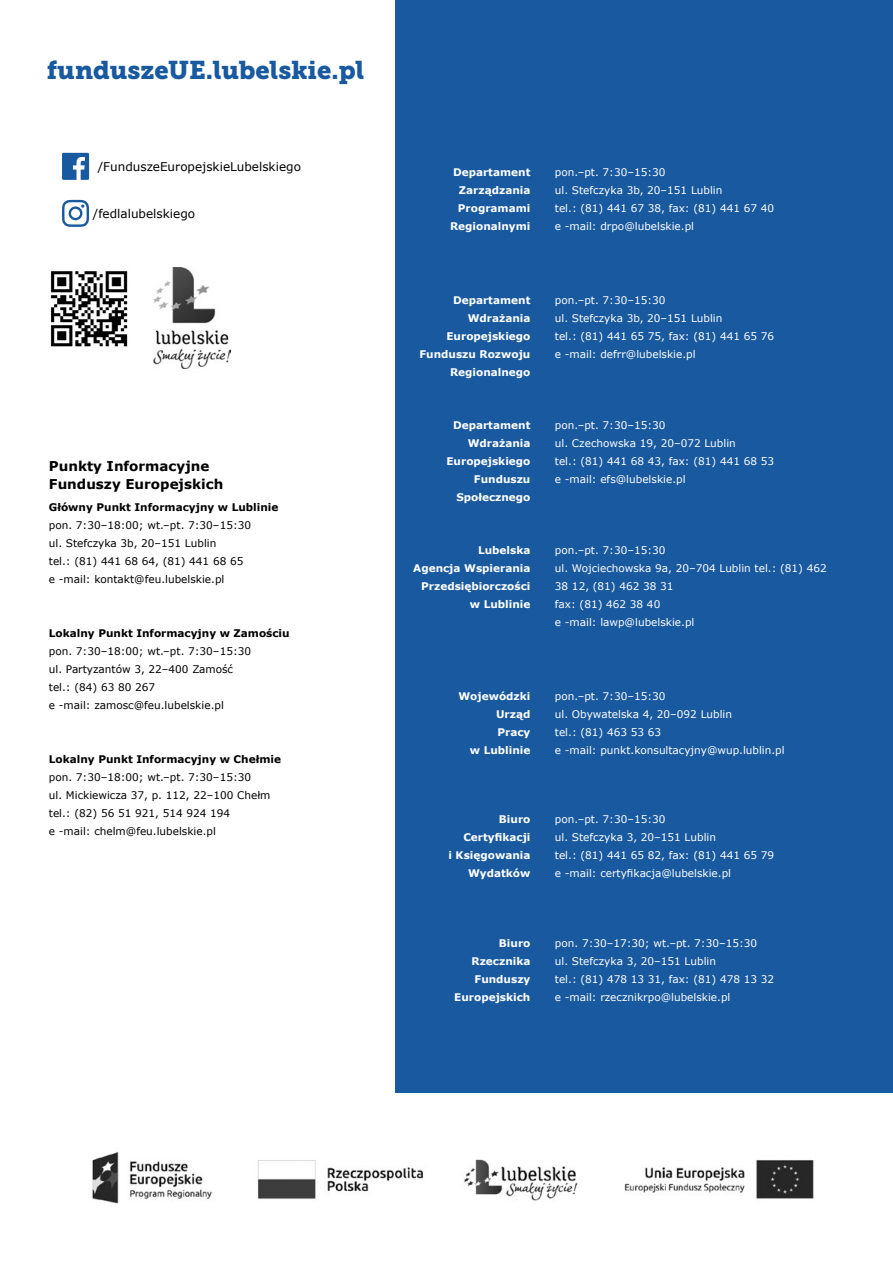
<style>
.page{position:relative;width:893px;height:1263px;background:#fff}
.page>*{position:absolute;margin:0;border:0;box-sizing:border-box;transform-origin:0 0}
.tytul{font:25.5px "Museo Slab 900";color:#18599f}
.srodtytul{font:700 13.5px/18px "Verdana";color:#000}
.tekst{font:12px "Verdana";color:#000}
.tekst-2{font:10.5px/18px "Verdana";color:#fff}
.tekst-3{font:10.5px/18px "Verdana";color:#000}
.tekst-4{font:700 10.5px/18px "Verdana";color:#fff;text-align:right}
.tekst-5{font:700 10.5px "Verdana";color:#000}
.s1{font-weight:700}
</style>
<div class="page">
<div style="left:395px;top:0;width:498px;height:1093px;background:#18599f"></div>
<svg style="left:62px;top:153px;width:27px;height:27px"></svg>
<svg style="left:62px;top:200px;width:27px;height:27px"></svg>
<img style="left:50px;top:271px;width:78px;height:76px">
<img style="left:154px;top:268px;width:76px;height:101px">
<img style="left:92px;top:1151px;width:722px;height:53px">
<h1 class="tytul" style="left:47px;top:55px;width:319px">funduszeUE.lubelskie.pl</h1>
<p class="tekst" style="left:98px;top:159px;width:205px">/FunduszeEuropejskieLubelskiego</p>
<p class="tekst" style="left:93px;top:205px;width:104px">/fedlalubelskiego</p>
<h2 class="srodtytul" style="left:49px;top:457px;width:176px">Punkty Informacyjne<br>Funduszy Europejskich</h2>
<p class="tekst-3" style="left:49px;top:498px;width:231px"><span class="s1">Główny Punkt Informacyjny w Lublinie </span>pon. 7:30–18:00; wt.–pt. 7:30–15:30<br>ul. Stefczyka 3b, 20–151 Lublin<br>tel.: (81) 441 68 64, (81) 441 68 65<br>e ‑mail: kontakt@feu.lubelskie.pl</p>
<p class="tekst-5" style="left:49px;top:626px;width:242px">Lokalny Punkt Informacyjny w Zamościu</p>
<p class="tekst-3" style="left:49px;top:642px;width:204px">pon. 7:30–18:00; wt.–pt. 7:30–15:30 ul. Partyzantów 3, 22–400 Zamość tel.: (84) 63 80 267<br>e ‑mail: zamosc@feu.lubelskie.pl</p>
<p class="tekst-5" style="left:49px;top:752px;width:234px">Lokalny Punkt Informacyjny w Chełmie</p>
<p class="tekst-3" style="left:49px;top:768px;width:223px">pon. 7:30–18:00; wt.–pt. 7:30–15:30<br>ul. Mickiewicza 37, p. 112, 22–100 Chełm tel.: (82) 56 51 921, 514 924 194<br>e ‑mail: chelm@feu.lubelskie.pl</p>
<p class="tekst-4" style="left:450px;top:163px;width:82px">Departament<br>Zarządzania<br>Programami<br>Regionalnymi</p>
<p class="tekst-2" style="left:555px;top:163px;width:221px">pon.–pt. 7:30–15:30<br>ul. Stefczyka 3b, 20–151 Lublin<br>tel.: (81) 441 67 38, fax: (81) 441 67 40 e ‑mail: drpo@lubelskie.pl</p>
<p class="tekst-4" style="left:419px;top:291px;width:113px">Departament<br>Wdrażania<br>Europejskiego<br>Funduszu Rozwoju<br>Regionalnego</p>
<p class="tekst-2" style="left:555px;top:291px;width:221px">pon.–pt. 7:30–15:30<br>ul. Stefczyka 3b, 20–151 Lublin<br>tel.: (81) 441 65 75, fax: (81) 441 65 76 e ‑mail: defrr@lubelskie.pl</p>
<p class="tekst-4" style="left:446px;top:416px;width:86px">Departament<br>Wdrażania<br>Europejskiego<br>Funduszu<br>Społecznego</p>
<p class="tekst-2" style="left:555px;top:416px;width:221px">pon.–pt. 7:30–15:30<br>ul. Czechowska 19, 20–072 Lublin<br>tel.: (81) 441 68 43, fax: (81) 441 68 53 e ‑mail: efs@lubelskie.pl</p>
<p class="tekst-4" style="left:413px;top:541px;width:119px">Lubelska<br>Agencja Wspierania<br>Przedsiębiorczości w Lublinie</p>
<p class="tekst-2" style="left:555px;top:541px;width:273px">pon.–pt. 7:30–15:30<br>ul. Wojciechowska 9a, 20–704 Lublin tel.: (81) 462<br>38 12, (81) 462 38 31<br>fax: (81) 462 38 40<br>e ‑mail: lawp@lubelskie.pl</p>
<p class="tekst-4" style="left:496px;top:687px;width:36px;text-align:justify;text-indent:-38px">Wojewódzki Urząd Pracy</p>
<p class="tekst-4" style="left:470px;top:741px;width:62px">w Lublinie</p>
<p class="tekst-4" style="left:499px;top:810px;width:33px">Biuro</p>
<p class="tekst-4" style="left:463px;top:828px;width:69px">Certyfikacji</p>
<p class="tekst-4" style="left:448px;top:846px;width:83px">i Księgowania<br>Wydatków</p>
<p class="tekst-2" style="left:555px;top:687px;width:231px">pon.–pt. 7:30–15:30<br>ul. Obywatelska 4, 20–092 Lublin<br>tel.: (81) 463 53 63<br>e ‑mail: punkt.konsultacyjny@wup.lublin.pl</p>
<p class="tekst-2" style="left:555px;top:810px;width:221px">pon.–pt. 7:30–15:30<br>ul. Stefczyka 3, 20–151 Lublin<br>tel.: (81) 441 65 82, fax: (81) 441 65 79 e ‑mail: certyfikacja@lubelskie.pl</p>
<p class="tekst-4" style="left:454px;top:934px;width:78px">Biuro<br>Rzecznika<br>Funduszy<br>Europejskich</p>
<p class="tekst-2" style="left:555px;top:934px;width:221px">pon. 7:30–17:30; wt.–pt. 7:30–15:30<br>ul. Stefczyka 3, 20–151 Lublin<br>tel.: (81) 478 13 31, fax: (81) 478 13 32 e ‑mail: rzecznikrpo@lubelskie.pl</p>
</div>
